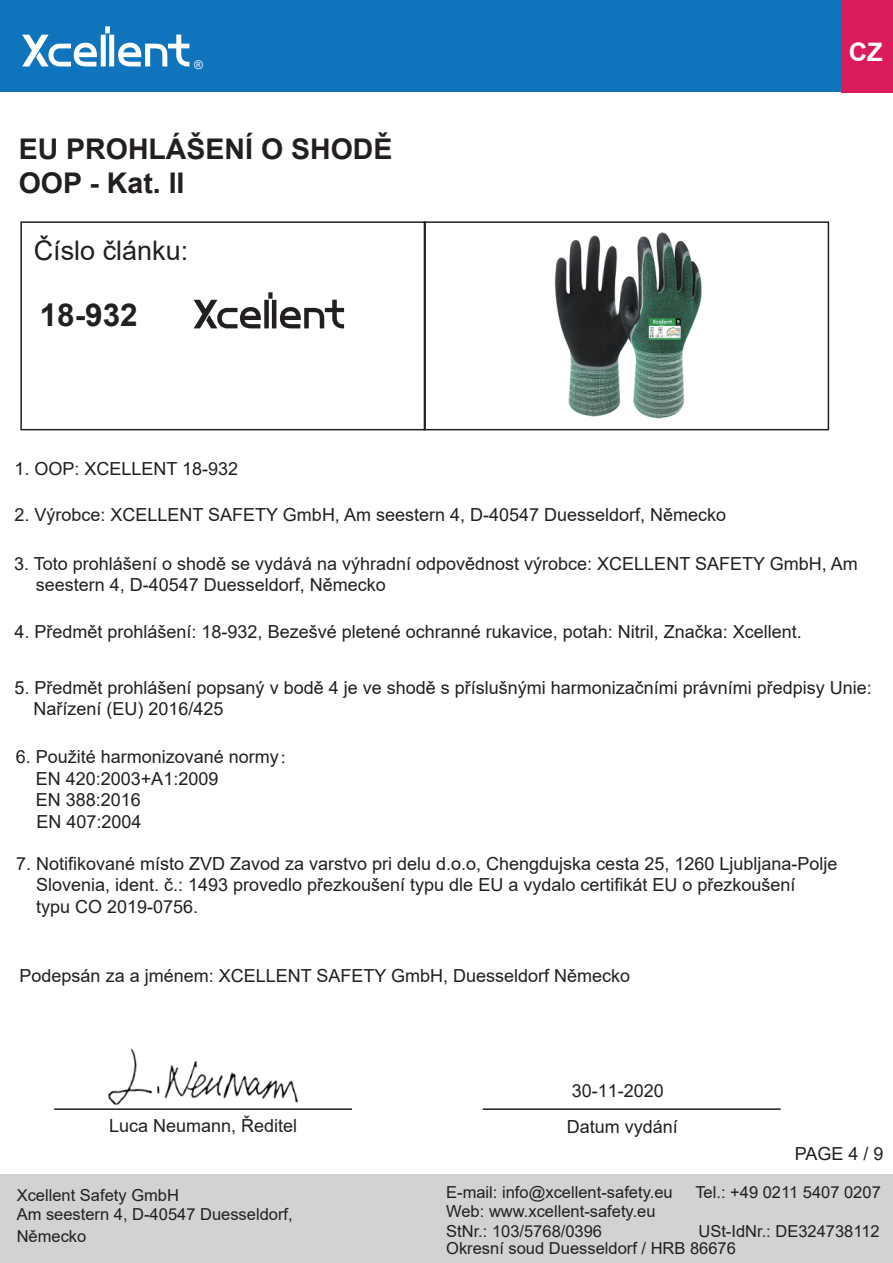
<style>
.page{position:relative;width:893px;height:1263px;background:#fff}
.page>*{position:absolute;margin:0;border:0;box-sizing:border-box;transform-origin:0 0}
.t1{font:700 31.5px "Arial";color:#231f20}
.t2{font:700 28.5px/34.2px "Arial";color:#231f20}
.t3{font:27px "Arial";color:#231f20}
.t4{font:700 25.5px "Arial";color:#fff}
.t5{font:18px/21.6px "Arial";color:#231f20}
.t6{font:16.5px/19.8px "Arial";color:#231f20}
.t7{font:12px "Arial";color:#fff}
.s1{font-family:"Adobe Song Std";font-weight:300}
</style>
<div class="page">
<div style="left:0;top:0;width:893px;height:92px;background:#1074bc"></div>
<svg style="left:22px;top:26px;width:167px;height:40px"></svg>
<div style="left:842px;top:0;width:51px;height:93px;background:#d91a5b"></div>
<div style="left:20px;top:221px;width:406px;height:209px;border:2px solid #231f20"></div>
<div style="left:424px;top:221px;width:405px;height:209px;border:2px solid #231f20"></div>
<img style="left:554px;top:232px;width:148px;height:187px">
<svg style="left:194px;top:292px;width:150px;height:36px"></svg>
<div style="left:0;top:1174px;width:893px;height:88px;background:#d1d2d4"></div>
<hr style="left:54px;top:1108px;width:298px;height:2px;background:#231f20">
<hr style="left:483px;top:1108px;width:298px;height:2px;background:#231f20">
<img style="left:92px;top:1048px;width:222px;height:62px">
<p class="t7" style="left:194px;top:57px;width:10px">®</p>
<h2 class="t2" style="left:19px;top:132px;width:375px">EU PROHLÁŠENÍ O SHODĚ<br>OOP - Kat. II</h2>
<h3 class="t3" style="left:34px;top:232px;width:156px">Číslo článku:</h3>
<h1 class="t1" style="left:40px;top:293px;width:100px">18-932</h1>
<p class="t5" style="left:14px;top:457px;width:225px">1. OOP: XCELLENT 18-932</p>
<h3 class="t4" style="left:849px;top:34px;width:35px">CZ</h3>
<p class="t5" style="left:15px;top:504px;width:713px">2. Výrobce: XCELLENT SAFETY GmbH, Am seestern 4, D-40547 Duesseldorf, Německo</p>
<p class="t5" style="left:36px;top:552px;width:824px;text-indent:-22px">3. Toto prohlášení o shodě se vydává na výhradní odpovědnost výrobce: XCELLENT SAFETY GmbH, Am seestern 4, D-40547 Duesseldorf, Německo</p>
<p class="t5" style="left:14px;top:621px;width:789px">4. Předmět prohlášení: 18-932, Bezešvé pletené ochranné rukavice, potah: Nitril, Značka: Xcellent.</p>
<p class="t5" style="left:34px;top:676px;width:840px;text-indent:-19px">5. Předmět prohlášení popsaný v bodě 4 je ve shodě s příslušnými harmonizačními právními předpisy Unie:<br>Nařízení (EU) 2016/425</p>
<p class="t5" style="left:36px;top:746px;width:263px;text-indent:-20px">6. Použité harmonizované normy<span class="s1">：<br></span>EN 420:2003+A1:2009<br>EN 388:2016</p>
<p class="t5" style="left:36px;top:811px;width:107px">EN 407:2004</p>
<p class="t5" style="left:36px;top:852px;width:803px;text-indent:-20px">7. Notifikované místo ZVD Zavod za varstvo pri delu d.o.o, Chengdujska cesta 25, 1260 Ljubljana-Polje<br>Slovenia, ident. č.: 1493 provedlo přezkoušení typu dle EU a vydalo certifikát EU o přezkoušení<br>typu CO 2019-0756.</p>
<p class="t5" style="left:20px;top:965px;width:612px">Podepsán za a jménem: XCELLENT SAFETY GmbH, Duesseldorf Německo</p>
<p class="t5" style="left:572px;top:1080px;width:94px">30-11-2020</p>
<p class="t5" style="left:109px;top:1115px;width:190px">Luca Neumann, Ředitel</p>
<p class="t5" style="left:567px;top:1116px;width:113px">Datum vydání</p>
<p class="t5" style="left:795px;top:1143px;width:90px">PAGE 4 / 9</p>
<p class="t6" style="left:17px;top:1185px;width:278px">Xcellent Safety GmbH<br>Am seestern 4, D-40547 Duesseldorf,</p>
<p class="t6" style="left:17px;top:1226px;width:71px">Německo</p>
<p class="t6" style="left:446px;top:1182px;width:228px">E-mail: info@xcellent-safety.eu</p>
<p class="t6" style="left:695px;top:1182px;width:187px">Tel.: +49 0211 5407 0207</p>
<p class="t6" style="left:446px;top:1202px;width:211px">Web: www.xcellent-safety.eu<br>StNr.: 103/5768/0396</p>
<p class="t6" style="left:446px;top:1223px;width:435px;line-height:17.1px;text-indent:252px">USt-IdNr.: DE324738112<br>Okresní soud Duesseldorf / HRB 86676</p>
</div>
